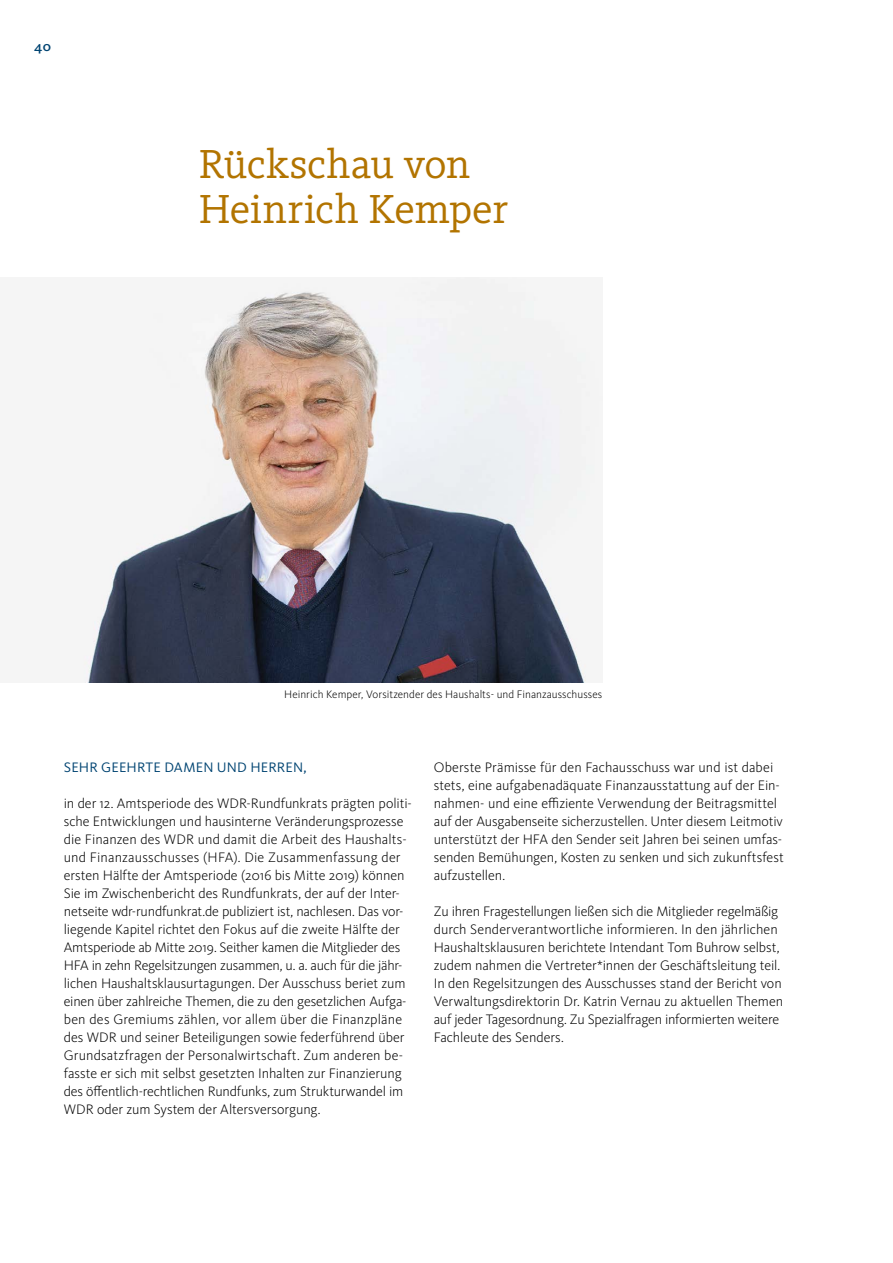
<style>
.page{position:relative;width:893px;height:1263px;background:#fff}
.page>*{position:absolute;margin:0;border:0;box-sizing:border-box;transform-origin:0 0}
.t1{font:42px/45px "WDR Slab";letter-spacing:-.01em;color:#b27400}
.t2{font:300 14.25px/18px "WDR Sans";letter-spacing:-.005em;color:#000}
.t3{font:14.25px "WDR Sans";letter-spacing:.015em;color:#004472}
.t4{font:500 14.25px "WDR Slab";color:#004472}
.t5{font:300 11.25px "WDR Sans";letter-spacing:.005em;color:#000}
</style>
<div class="page">
<img style="left:83px;top:277px;width:519px;height:405px">
<p class="t4" style="left:34px;top:38px;width:19px">40</p>
<h1 class="t1" style="left:199px;top:141px;width:311px">Rückschau von<br>Heinrich Kemper</h1>
<p class="t5" style="left:284px;top:688px;width:320px">Heinrich Kemper, Vorsitzender des Haushalts- und Finanzausschusses</p>
<p class="t3" style="left:64px;top:759px;width:244px">SEHR GEEHRTE DAMEN UND HERREN,</p>
<p class="t2" style="left:64px;top:795px;width:350px">in der 12. Amtsperiode des WDR-Rundfunkrats prägten politi&shy;sche Entwicklungen und hausinterne Veränderungsprozesse die Finanzen des WDR und damit die Arbeit des Haushalts&shy;und Finanzausschusses (HFA). Die Zusammenfassung der ersten Hälfte der Amtsperiode (2016 bis Mitte 2019) können Sie im Zwischenbericht des Rundfunkrats, der auf der Inter&shy;netseite wdr-rundfunkrat.de publiziert ist, nachlesen. Das vor&shy;liegende Kapitel richtet den Fokus auf die zweite Hälfte der Amtsperiode ab Mitte 2019. Seither kamen die Mitglieder des HFA in zehn Regelsitzungen zusammen, u. a. auch für die jähr&shy;lichen Haushaltsklausurtagungen. Der Ausschuss beriet zum einen über zahlreiche Themen, die zu den gesetzlichen Aufga&shy;ben des Gremiums zählen, vor allem über die Finanzpläne des WDR und seiner Beteiligungen sowie federführend über Grundsatzfragen der Personalwirtschaft. Zum anderen be&shy;fasste er sich mit selbst gesetzten Inhalten zur Finanzierung des öffentlich-rechtlichen Rundfunks, zum Strukturwandel im WDR oder zum System der Altersversorgung.</p>
<p class="t2" style="left:434px;top:759px;width:352px">Oberste Prämisse für den Fachausschuss war und ist dabei stets, eine aufgabenadäquate Finanzausstattung auf der Ein&shy;nahmen- und eine effiziente Verwendung der Beitragsmittel auf der Ausgabenseite sicherzustellen. Unter diesem Leitmotiv unterstützt der HFA den Sender seit Jahren bei seinen umfas&shy;senden Bemühungen, Kosten zu senken und sich zukunftsfest aufzustellen.</p>
<p class="t2" style="left:434px;top:902px;width:351px">Zu ihren Fragestellungen ließen sich die Mitglieder regelmäßig durch Senderverantwortliche informieren. In den jährlichen Haushaltsklausuren berichtete Intendant Tom Buhrow selbst, zudem nahmen die Vertreter*innen der Geschäftsleitung teil.<br>In den Regelsitzungen des Ausschusses stand der Bericht von Verwaltungsdirektorin Dr. Katrin Vernau zu aktuellen Themen auf jeder Tagesordnung. Zu Spezialfragen informierten weitere Fachleute des Senders.</p>
</div>
